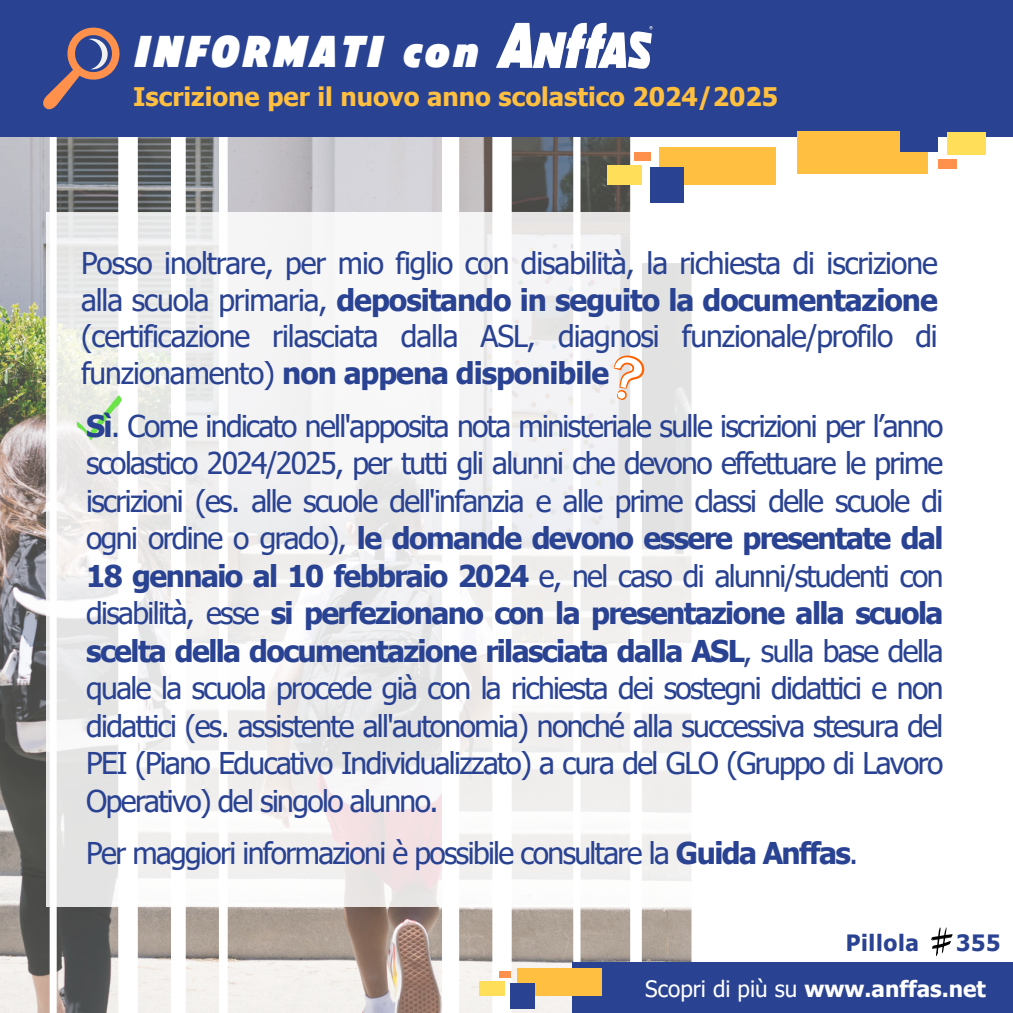
<style>
.page{position:relative;width:1013px;height:1013px;background:#fff}
.page>*{position:absolute;margin:0;border:0;box-sizing:border-box;transform-origin:0 0}
.t1{font:italic 900 44.5px "American Auto";letter-spacing:.07em;color:#fff}
.t2{font:30px/37.5px "Tahoma";letter-spacing:-.05em;color:#294292;text-align:justify}
.t3{font:700 25.62px "Tahoma";color:#ffbf40}
.t4{font:700 22.5px "Tahoma";color:#fff}
.t5{font:700 22.5px "Tahoma";letter-spacing:.03em;color:#294292}
.s1{font-weight:700}
.s2{font-weight:400}
</style>
<div class="page">
<img style="left:0;top:136px;width:691px;height:876px">
<div style="left:0;top:0;width:1012px;height:136px;background:#294292"></div>
<div style="left:572px;top:962px;width:440px;height:50px;background:#294292"></div>
<div style="left:517px;top:968px;width:85px;height:27px;background:#ffbf40"></div>
<div style="left:510px;top:982px;width:25px;height:26px;background:#294292"></div>
<div style="left:498px;top:971px;width:12px;height:6px;background:#ff914d"></div>
<div style="left:479px;top:981px;width:25px;height:14px;background:#ffde59"></div>
<svg style="left:931px;top:927px;width:21px;height:29px"></svg>
<svg style="left:43px;top:27px;width:77px;height:83px"></svg>
<img style="left:496px;top:22px;width:157px;height:47px">
<div style="left:797px;top:132px;width:131px;height:42px;background:#ffbf40"></div>
<div style="left:900px;top:112px;width:38px;height:40px;background:#294292"></div>
<div style="left:938px;top:159px;width:18px;height:10px;background:#ff914d"></div>
<div style="left:947px;top:132px;width:39px;height:22px;background:#ffde59"></div>
<div style="left:659px;top:147px;width:116px;height:38px;background:#ffbf40"></div>
<div style="left:650px;top:167px;width:34px;height:35px;background:#294292"></div>
<div style="left:634px;top:152px;width:16px;height:8px;background:#ff914d"></div>
<div style="left:607px;top:165px;width:35px;height:20px;background:#ffde59"></div>
<svg style="left:46px;top:212px;width:646px;height:694px;fill:#f3f2f4"></svg>
<svg style="left:607px;top:351px;width:40px;height:52px"></svg>
<svg style="left:77px;top:395px;width:45px;height:46px;background:#d6eacd"></svg>
<p class="t1" style="left:134px;top:32px;width:346px">INFORMATI con</p>
<p class="t3" style="left:133px;top:81px;width:646px">Iscrizione per il nuovo anno scolastico 2024/2025</p>
<p class="t2" style="left:81px;top:244px;width:858px;line-height:36.5px">Posso inoltrare, per mio figlio con disabilità, la richiesta di iscrizione alla scuola primaria, <span class="s1">depositando in seguito la documentazione </span>(certificazione rilasciata dalla ASL, diagnosi funzionale/profilo di funzionamento) <span class="s1">non appena disponibile</span></p>
<p class="t2" style="left:86px;top:406px;width:858px"><span class="s1">Sì</span>. Come indicato nell'apposita nota ministeriale sulle iscrizioni per l’anno scolastico 2024/2025, per tutti gli alunni che devono effettuare le prime iscrizioni (es. alle scuole dell'infanzia e alle prime classi delle scuole di ogni ordine o grado), <span class="s1">le domande devono essere presentate dal 18 gennaio al 10 febbraio 2024</span> e, nel caso di alunni/studenti con disabilità, esse <span class="s1">si perfezionano con la presentazione alla scuola scelta della documentazione rilasciata dalla ASL</span>, sulla base della quale la scuola procede già con la richiesta dei sostegni didattici e non didattici (es. assistente all'autonomia) nonché alla successiva stesura del PEI (Piano Educativo Individualizzato) a cura del GLO (Gruppo di Lavoro Operativo) del singolo alunno.</p>
<p class="t2" style="left:86px;top:833px;width:773px">Per maggiori informazioni è possibile consultare la <span class="s1">Guida Anffas</span>.</p>
<p class="t5" style="left:845px;top:928px;width:75px">Pillola</p>
<p class="t5" style="left:956px;top:928px;width:46px">355</p>
<p class="t4" style="left:645px;top:974px;width:342px"><span class="s2">Scopri di più su</span> www.anffas.net</p>
</div>
